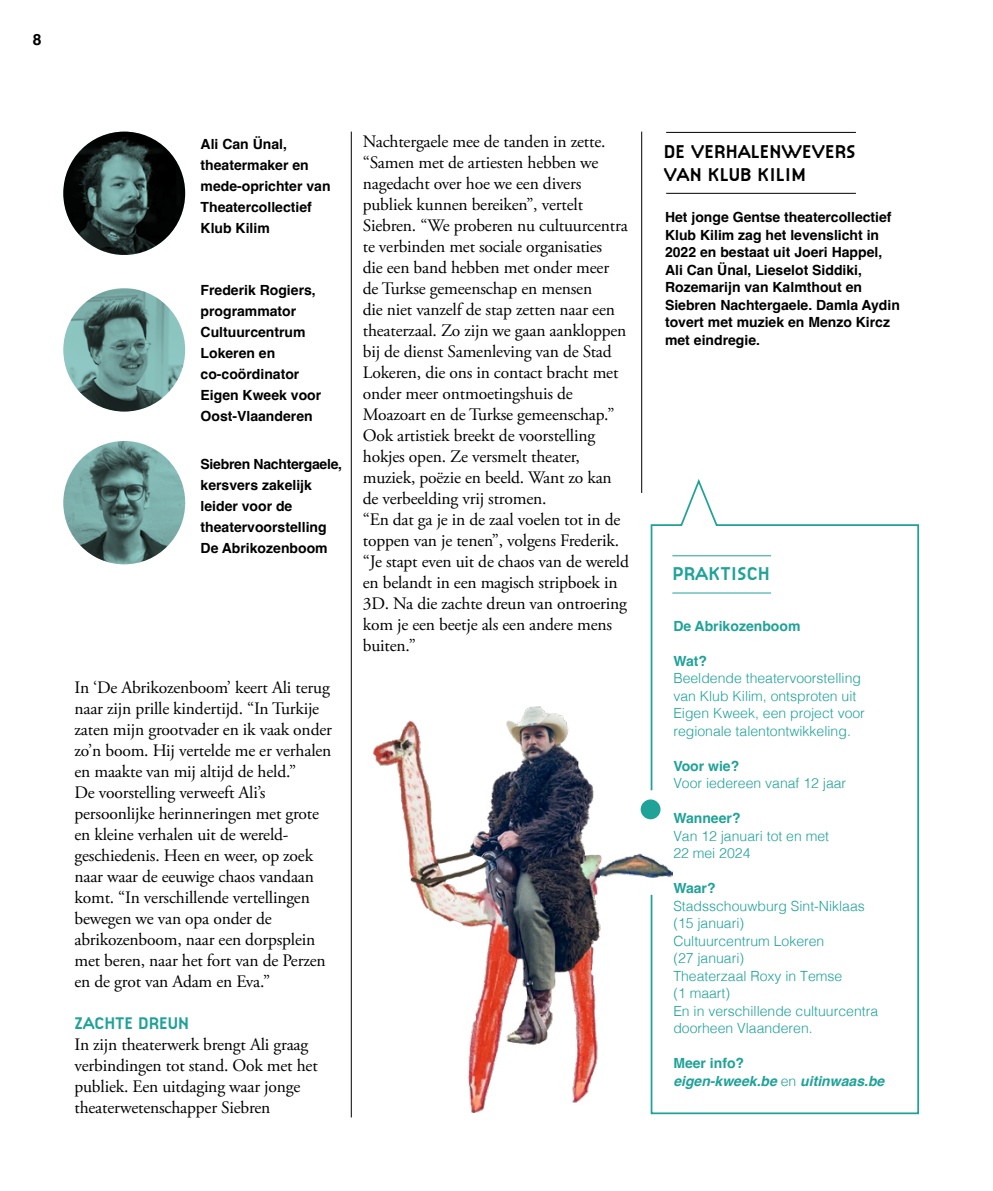
<style>
.page{position:relative;width:993px;height:1191px;background:#fff}
.page>*{position:absolute;margin:0;border:0;box-sizing:border-box;transform-origin:0 0}
.t1{font:700 19.25px/22.8px "Citizen OT";color:#000}
.t2{font:700 19.25px "Citizen OT";color:#1fa298}
.t3{font:17.5px/21px "Adobe Garamond Pro";letter-spacing:-.01em;color:#000}
.t4{font:700 17.5px "Citizen OT";letter-spacing:-.01em;color:#1fa298}
.t5{font:700 15.75px "Helvetica";color:#000}
.t6{font:700 14px/21px "Helvetica";color:#000}
.t7{font:300 14px/17.5px "Helvetica";color:#1fa298}
.t8{font:700 14px "Helvetica";color:#1fa298}
.t9{font:italic 700 14px/17.5px "Helvetica";color:#1fa298}
.s1{font-style:normal}
.s2{font-weight:300;font-style:normal}
</style>
<div class="page">
<hr style="left:351px;top:132px;width:1px;height:985px;background:#000">
<svg style="left:650px;top:479px;width:269px;height:636px"></svg>
<hr style="left:672px;top:592px;width:98px;height:1px;background:#1fa298">
<hr style="left:672px;top:555px;width:98px;height:1px;background:#1fa298">
<img style="left:63px;top:132px;width:122px;height:123px">
<svg style="left:63px;top:132px;width:122px;height:123px"></svg>
<img style="left:63px;top:288px;width:122px;height:123px">
<svg style="left:63px;top:288px;width:122px;height:123px"></svg>
<img style="left:63px;top:441px;width:122px;height:123px">
<svg style="left:63px;top:441px;width:122px;height:123px"></svg>
<img style="left:373px;top:707px;width:299px;height:405px">
<hr style="left:666px;top:132px;width:189px;height:1px;background:#000">
<hr style="left:666px;top:193px;width:189px;height:1px;background:#000">
<hr style="left:641px;top:132px;width:1px;height:361px;background:#000">
<p class="t5" style="left:33px;top:30px;width:10px">8</p>
<p class="t6" style="left:200px;top:135px;width:131px">Ali Can Ünal, theatermaker en mede-oprichter van<br>Theatercollectief<br>Klub Kilim</p>
<p class="t6" style="left:200px;top:281px;width:122px">Frederik Rogiers, programmator<br>Cultuurcentrum<br>Lokeren en co-coördinator<br>Eigen Kweek voor<br>Oost-Vlaanderen</p>
<p class="t6" style="left:200px;top:455px;width:143px">Siebren Nachtergaele, kersvers zakelijk leider voor de theatervoorstelling<br>De Abrikozenboom</p>
<p class="t3" style="left:74px;top:678px;width:259px">In ‘De Abrikozenboom’ keert Ali terug naar zijn prille kindertijd. “In Turkije zaten mijn grootvader en ik vaak onder zo’n boom. Hij vertelde me er verhalen en maakte van mij altijd de held.”<br>De voorstelling verweeft Ali’s persoonlijke herinneringen met grote en kleine verhalen uit de wereld&shy;geschiedenis. Heen en weer, op zoek naar waar de eeuwige chaos vandaan komt. “In verschillende vertellingen bewegen we van opa onder de abrikozenboom, naar een dorpsplein met beren, naar het fort van de Perzen en de grot van Adam en Eva.”</p>
<p class="t4" style="left:74px;top:1013px;width:116px">ZACHTE DREUN</p>
<p class="t3" style="left:74px;top:1035px;width:245px">In zijn theaterwerk brengt Ali graag verbindingen tot stand. Ook met het publiek. Een uitdaging waar jonge theaterwetenschapper Siebren</p>
<p class="t3" style="left:363px;top:132px;width:267px">Nachtergaele mee de tanden in zette. “Samen met de artiesten hebben we nagedacht over hoe we een divers publiek kunnen bereiken”, vertelt Siebren. “We proberen nu cultuurcentra te verbinden met sociale organisaties<br>die een band hebben met onder meer de Turkse gemeenschap en mensen<br>die niet vanzelf de stap zetten naar een theaterzaal. Zo zijn we gaan aankloppen bij de dienst Samenleving van de Stad Lokeren, die ons in contact bracht met onder meer ontmoetingshuis de Moazoart en de Turkse gemeenschap.” Ook artistiek breekt de voorstelling hokjes open. Ze versmelt theater, muziek, poëzie en beeld. Want zo kan de verbeelding vrij stromen.<br>“En dat ga je in de zaal voelen tot in de toppen van je tenen”, volgens Frederik. “Je stapt even uit de chaos van de wereld en belandt in een magisch stripboek in 3D. Na die zachte dreun van ontroering kom je een beetje als een andere mens buiten.”</p>
<p class="t1" style="left:663px;top:140px;width:194px">DE VERHALENWEVERS<br>VAN KLUB KILIM</p>
<p class="t6" style="left:664px;top:210px;width:236px;line-height:17.5px">Het jonge Gentse theatercollectief<br>Klub Kilim zag het levenslicht in<br>2022 en bestaat uit Joeri Happel,<br>Ali Can Ünal, Lieselot Siddiki,<br>Rozemarijn van Kalmthout en<br>Siebren Nachtergaele. Damla Aydin tovert met muziek en Menzo Kircz met eindregie.</p>
<p class="t2" style="left:672px;top:562px;width:99px">PRAKTISCH</p>
<p class="t8" style="left:673px;top:617px;width:129px">De Abrikozenboom</p>
<p class="t8" style="left:673px;top:652px;width:35px">Wat?</p>
<p class="t7" style="left:673px;top:668px;width:193px">Beeldende theatervoorstelling van Klub Kilim, ontsproten uit<br>Eigen Kweek, een project voor regionale talentontwikkeling.</p>
<p class="t8" style="left:673px;top:757px;width:67px">Voor wie?</p>
<p class="t7" style="left:673px;top:773px;width:174px">Voor iedereen vanaf 12 jaar</p>
<p class="t8" style="left:673px;top:809px;width:69px">Wanneer?</p>
<p class="t7" style="left:673px;top:826px;width:157px">Van 12 januari tot en met<br>22 mei 2024</p>
<p class="t8" style="left:673px;top:879px;width:44px">Waar?</p>
<p class="t7" style="left:673px;top:896px;width:206px">Stadsschouwburg Sint-Niklaas (15 januari)<br>Cultuurcentrum Lokeren<br>(27 januari)<br>Theaterzaal Roxy in Temse<br>(1 maart)<br>En in verschillende cultuurcentra doorheen Vlaanderen.</p>
<p class="t9" style="left:673px;top:1056px;width:212px"><span class="s1">Meer info?<br></span>eigen-kweek.be <span class="s2">en</span> uitinwaas.be</p>
</div>
